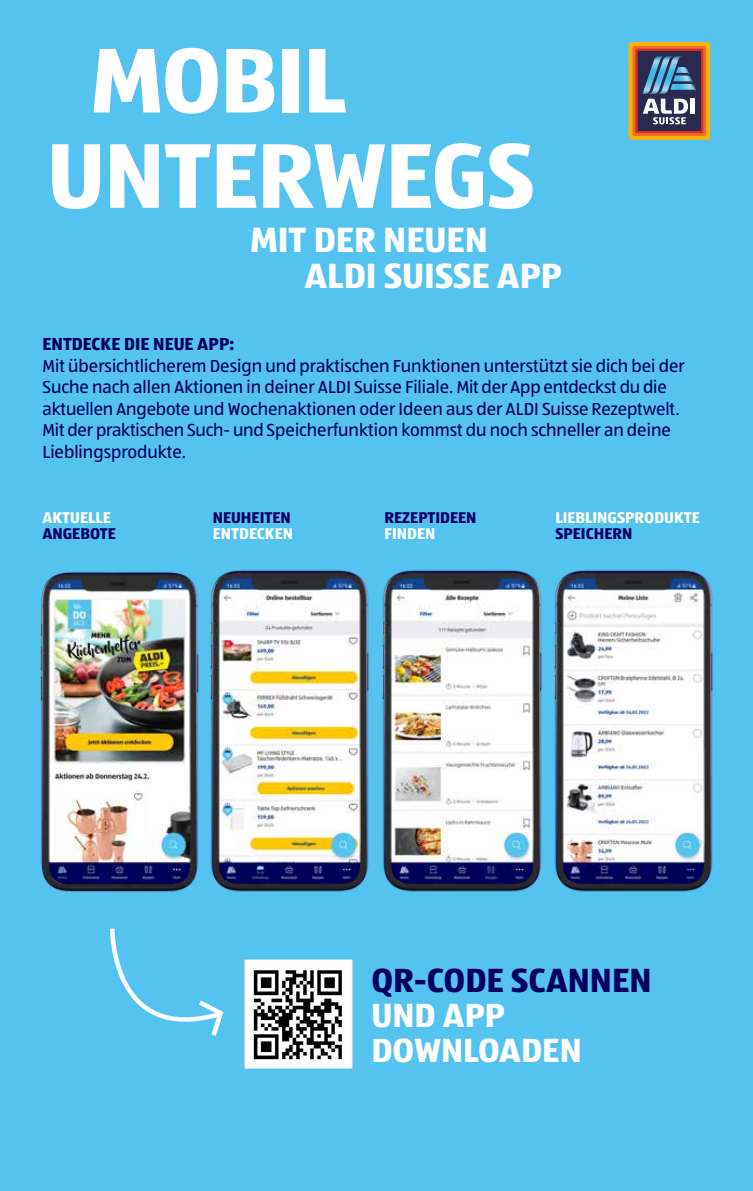
<style>
.page{position:relative;width:753px;height:1191px;background:#54c3f0}
.page>*{position:absolute;margin:0;border:0;box-sizing:border-box;transform-origin:0 0}
.t1{font:95.25px/95.2px "ALDISUEDCE Bold";letter-spacing:-.01em;color:#fff}
.t2{font:700 36.45px/36.5px "ALDISUEDOT";color:#fff}
.t3{font:700 34.8px/34.8px "ALDISUEDOT";color:#fff}
.t4{font:700 34.8px "ALDISUEDOT";color:#00005f}
.t5{font:18px/21.6px "ALDISUEDOT";color:#00005f}
.t6{font:700 18px "ALDISUEDOT";color:#00005f}
.t7{font:700 16.2px "ALDISUEDOT";color:#fff}
.t8{font:700 16.2px "ALDISUEDOT";color:#00005f}
</style>
<div class="page">
<img style="left:244px;top:959px;width:109px;height:109px">
<img style="left:40px;top:572px;width:159px;height:320px">
<img style="left:210px;top:570px;width:332px;height:322px">
<img style="left:390px;top:575px;width:143px;height:310px">
<img style="left:390px;top:590px;width:143px;height:289px">
<img style="left:554px;top:570px;width:159px;height:322px">
<svg style="left:110px;top:928px;width:114px;height:108px"></svg>
<div style="left:628px;top:42px;width:82px;height:98px;background:#fab405;border-radius:3px"></div>
<div style="left:632px;top:46px;width:74px;height:90px;background:linear-gradient(to right,#e96327,#e96327);border-radius:2px"></div>
<div style="left:635px;top:49px;width:68px;height:84px;background:linear-gradient(to right,#d82c28,#d82c28);border-radius:2px"></div>
<div style="left:637px;top:51px;width:64px;height:80px;background:#2a2a4f"></div>
<svg style="left:642px;top:56px;width:54px;height:68px"></svg>
<h1 class="t1" style="left:47px;top:30px;width:489px;text-indent:44px">MOBIL<br>UNTERWEGS</h1>
<h2 class="t2" style="left:304px;top:220px;width:259px;text-indent:-54px">MIT DER NEUEN<br>ALDI SUISSE APP</h2>
<p class="t6" style="left:43px;top:332px;width:193px">ENTDECKE DIE NEUE APP:</p>
<p class="t5" style="left:43px;top:354px;width:643px">Mit übersichtlicherem Design und praktischen Funktionen unterstützt sie dich bei der Suche nach allen Aktionen in deiner ALDI Suisse Filiale. Mit der App entdeckst du die aktuellen Angebote und Wochenaktionen oder Ideen aus der ALDI Suisse Rezeptwelt.<br>Mit der praktischen Such- und Speicherfunktion kommst du noch schneller an deine Lieblingsprodukte.</p>
<p class="t7" style="left:42px;top:506px;width:70px">AKTUELLE</p>
<p class="t8" style="left:42px;top:522px;width:75px">ANGEBOTE</p>
<p class="t8" style="left:213px;top:506px;width:79px">NEUHEITEN</p>
<p class="t7" style="left:213px;top:522px;width:82px">ENTDECKEN</p>
<p class="t8" style="left:384px;top:506px;width:93px">REZEPTIDEEN</p>
<p class="t7" style="left:384px;top:522px;width:52px">FINDEN</p>
<p class="t7" style="left:555px;top:506px;width:146px">LIEBLINGSPRODUKTE</p>
<p class="t8" style="left:555px;top:522px;width:79px">SPEICHERN</p>
<h3 class="t4" style="left:371px;top:957px;width:282px">QR-CODE SCANNEN</h3>
<h3 class="t3" style="left:371px;top:997px;width:212px">UND APP<br>DOWNLOADEN</h3>
</div>
